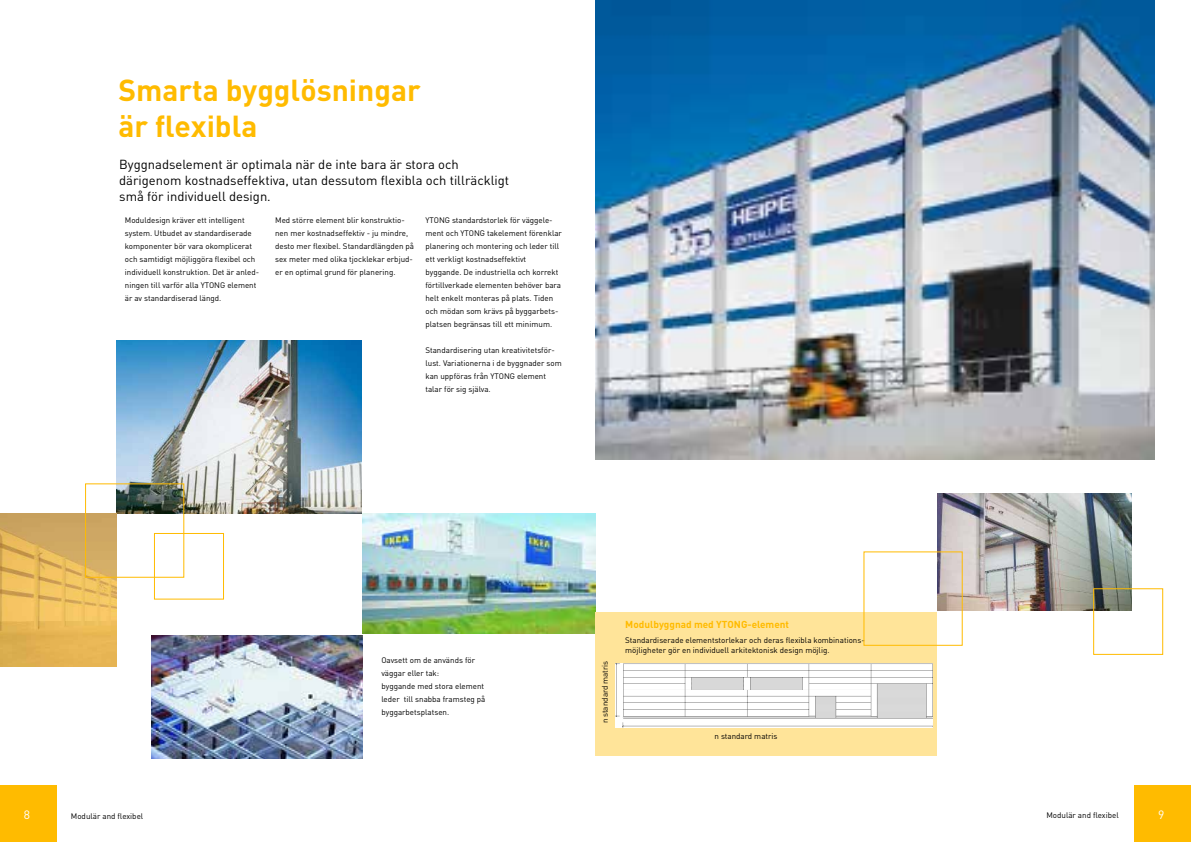
<style>
.page{position:relative;width:1191px;height:842px;background:#fff}
.page>*{position:absolute;margin:0;border:0;box-sizing:border-box;transform-origin:0 0}
.t1{font:700 30px/36px "DIN";color:#fb0}
.t2{font:13px/15.6px "DIN";color:#000}
.t3{font:12px "DIN";color:#fff}
.t4{font:700 10px "DIN";color:#fb0}
.t5{font:8px/13px "DIN";color:#000}
</style>
<div class="page">
<img style="left:116px;top:340px;width:245px;height:173px">
<div style="left:0;top:785px;width:57px;height:57px;background:#fb0"></div>
<img style="left:0;top:513px;width:116px;height:153px">
<img style="left:363px;top:513px;width:232px;height:121px">
<img style="left:152px;top:635px;width:211px;height:123px">
<div style="left:1134px;top:785px;width:57px;height:57px;background:#fb0"></div>
<img style="left:596px;top:0;width:559px;height:459px">
<div style="left:595px;top:612px;width:342px;height:143px;background:#ffe499"></div>
<img style="left:937px;top:493px;width:194px;height:118px">
<img style="left:615px;top:663px;width:318px;height:64px">
<div style="left:85px;top:483px;width:99px;height:95px;border:1px solid #fb0"></div>
<div style="left:154px;top:533px;width:70px;height:67px;border:1px solid #fb0"></div>
<div style="left:1093px;top:588px;width:70px;height:67px;border:1px solid #fb0"></div>
<h1 class="t1" style="left:118px;top:71px;width:304px">Smarta bygglösningar är flexibla</h1>
<h2 class="t2" style="left:119px;top:157px;width:391px">Byggnadselement är optimala när de inte bara är stora och därigenom kostnadseffektiva, utan dessutom flexibla och tillräckligt små för individuell design.</h2>
<p class="t5" style="left:125px;top:214px;width:136px">Moduldesign kräver ett intelligent system. Utbudet av standardiserade komponenter bör vara okomplicerat och samtidigt möjliggöra flexibel och individuell konstruktion. Det är anled&shy;ningen till varför alla YTONG element är av standardiserad längd.</p>
<p class="t5" style="left:275px;top:214px;width:140px">Med större element blir konstruktio&shy;nen mer kostnadseffektiv - ju mindre, desto mer flexibel. Standardlängden på sex meter med olika tjocklekar erbjud&shy;er en optimal grund för planering.</p>
<p class="t5" style="left:425px;top:214px;width:138px">YTONG standardstorlek för väggele&shy;ment och YTONG takelement förenklar planering och montering och leder till ett verkligt kostnadseffektivt byggande. De industriella och korrekt förtillverkade elementen behöver bara helt enkelt monteras på plats. Tiden och mödan som krävs på byggarbets&shy;platsen begränsas till ett minimum.</p>
<p class="t5" style="left:425px;top:344px;width:138px">Standardisering utan kreativitetsför&shy;lust. Variationerna i de byggnader som kan uppföras från YTONG element talar för sig själva.</p>
<h3 class="t3" style="left:24px;top:807px;width:8px">8</h3>
<p class="t5" style="left:71px;top:809px;width:74px">Modulär and flexibel</p>
<p class="t5" style="left:381px;top:653px;width:106px">Oavsett om de används för väggar eller tak:<br>byggande med stora element leder till snabba framsteg på byggarbetsplatsen.</p>
<p class="t5" style="left:598px;top:723px;width:64px;rotate:-90deg">n standard matris</p>
<p class="t4" style="left:625px;top:618px;width:165px">Modulbyggnad med YTONG-element</p>
<p class="t5" style="left:625px;top:635px;width:241px;line-height:9.6px">Standardiserade elementstorlekar och deras flexibla kombinations&shy;möjligheter gör en individuell arkitektonisk design möjlig.</p>
<p class="t5" style="left:714px;top:730px;width:64px">n standard matris</p>
<p class="t5" style="left:1046px;top:809px;width:74px">Modulär and flexibel</p>
<h3 class="t3" style="left:1158px;top:807px;width:8px">9</h3>
</div>
